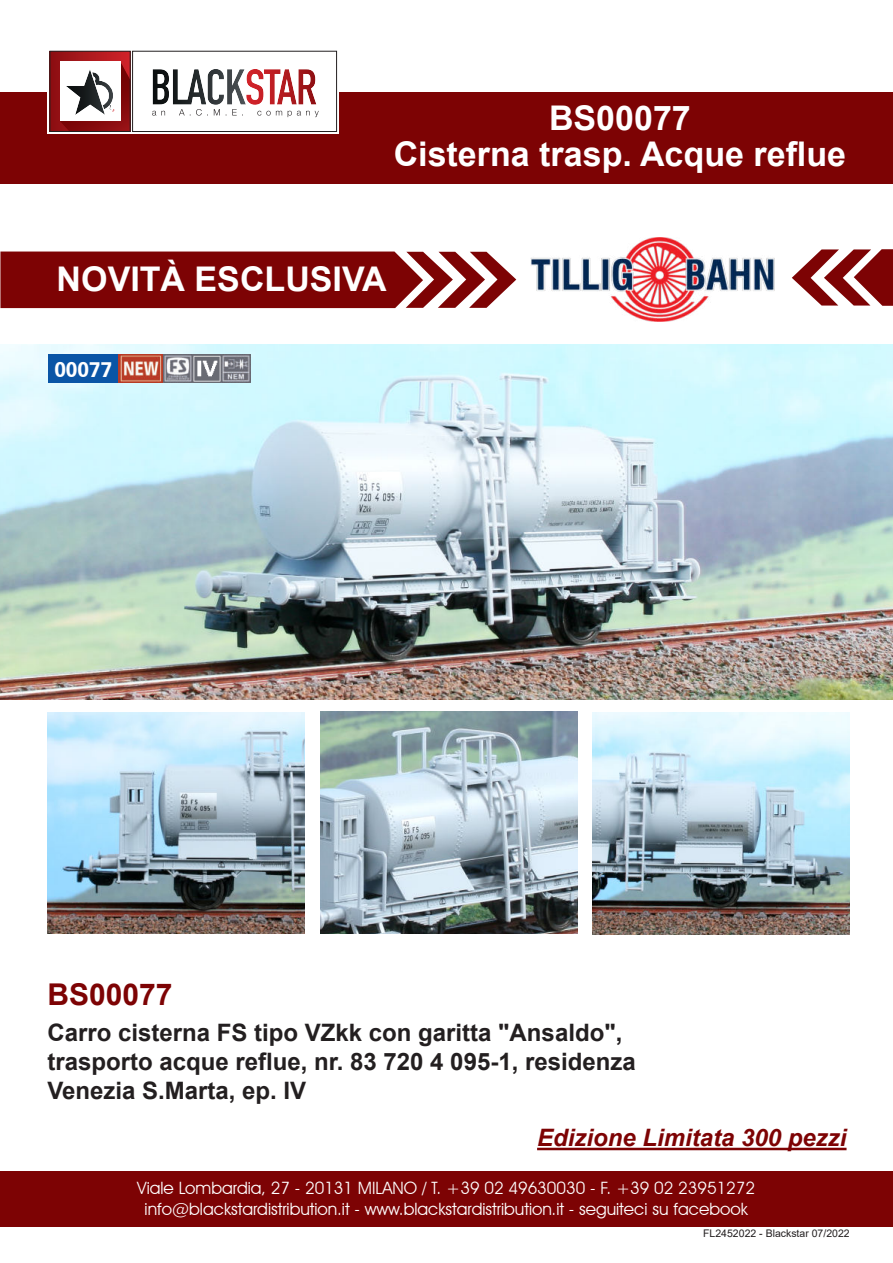
<style>
.page{position:relative;width:893px;height:1263px;background:#fff}
.page>*{position:absolute;margin:0;border:0;box-sizing:border-box;transform-origin:0 0}
.t1{font:700 34.05px/36px "Arial";color:#fff;text-align:center}
.t2{font:700 30px "Arial";color:#7d0304}
.t3{font:700 24px/28.8px "Arial";color:#231f20}
.t4{font:italic 700 24px "Arial";color:#7d0304}
.t5{font:700 21px "Zurich BT";color:#fff}
.t6{font:16.95px/20.4px "Avant Garde IT Cby BT";color:#fff;text-align:center}
.t7{font:10.5px "Arial";color:#231f20}
</style>
<div class="page">
<div style="left:0;top:92px;width:893px;height:92px;background:#7d0304"></div>
<svg style="left:47px;top:50px;width:292px;height:84px"></svg>
<div style="left:0;top:1172px;width:893px;height:55px;background:#7d0304"></div>
<div style="left:133px;top:51px;width:204px;height:80px;background:#fff"></div>
<div style="left:132px;top:51px;width:205px;height:81px;border:1px solid #231f20"></div>
<svg style="left:52px;top:53px;width:76px;height:77px"></svg>
<div style="left:50px;top:51px;width:80px;height:81px;border:1px solid #231f20"></div>
<svg style="left:60px;top:62px;width:70px;height:70px"></svg>
<svg style="left:152px;top:69px;width:167px;height:48px"></svg>
<img style="left:531px;top:238px;width:243px;height:84px">
<svg style="left:0;top:252px;width:516px;height:56px;background:#8a1d1e"></svg>
<svg style="left:792px;top:249px;width:101px;height:57px"></svg>
<hr style="left:537px;top:1148px;width:309px;height:2px;background:#7d0304">
<img style="left:0;top:344px;width:893px;height:355px">
<img style="left:48px;top:712px;width:257px;height:222px">
<img style="left:593px;top:712px;width:257px;height:222px">
<img style="left:320px;top:712px;width:257px;height:221px">
<div style="left:48px;top:354px;width:71px;height:29px;background:#0a55a6"></div>
<img style="left:119px;top:354px;width:132px;height:29px">
<h1 class="t1" style="left:394px;top:103px;width:454px">BS00077<br>Cisterna trasp. Acque reflue</h1>
<h1 class="t1" style="left:57px;top:264px;width:332px">NOVITÀ ESCLUSIVA</h1>
<p class="t5" style="left:54px;top:362px;width:60px">00077</p>
<h2 class="t2" style="left:47px;top:983px;width:127px">BS00077</h2>
<h3 class="t3" style="left:47px;top:1020px;width:590px">Carro cisterna FS tipo VZkk con garitta "Ansaldo", trasporto acque reflue, nr. 83 720 4 095-1, residenza<br>Venezia S.Marta, ep. IV</h3>
<h3 class="t4" style="left:537px;top:1129px;width:311px">Edizione Limitata 300 pezzi</h3>
<p class="t6" style="left:137px;top:1180px;width:619px">Viale Lombardia, 27 - 20131 MILANO / T. +39 02 49630030 - F. +39 02 23951272 info@blackstardistribution.it - www.blackstardistribution.it - seguiteci su facebook</p>
<p class="t7" style="left:703px;top:1227px;width:148px">FL2452022 - Blackstar 07/2022</p>
</div>
